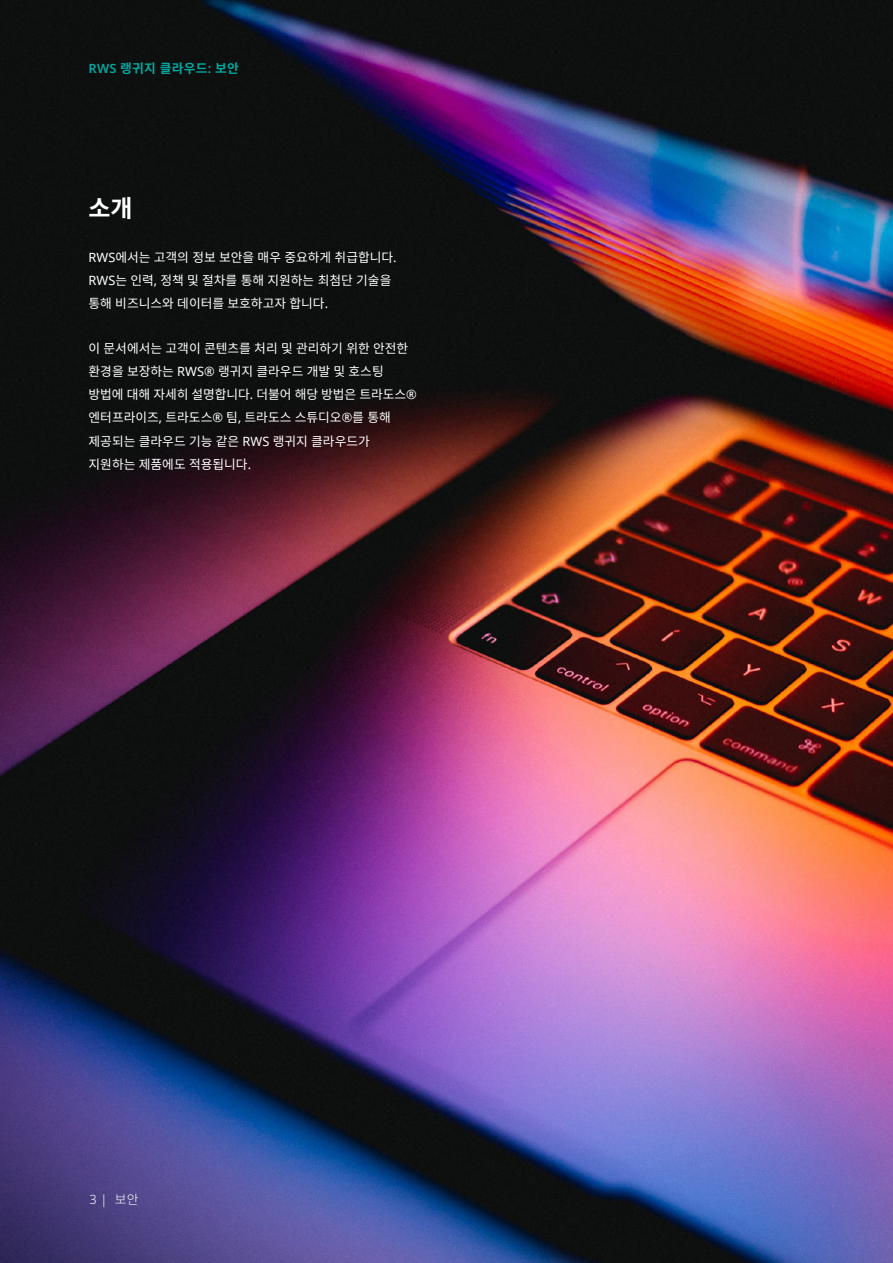
<style>
.page{position:relative;width:893px;height:1263px;background:#fff}
.page>*{position:absolute;margin:0;border:0;box-sizing:border-box;transform-origin:0 0}
.t1{font:700 24px "Noto Sans CJ Kkr";color:#fff}
.t2{font:12.75px/23.2px "Noto Sans CJ Kkr";color:#fff}
.t3{font:700 12.75px "Noto Sans CJ Kkr";letter-spacing:.02em;color:#00a89f}
.t4{font:300 12.75px "Noto Sans";color:#fff}
.s1{font-family:"Noto Sans";font-weight:600}
.s2{font-family:"Noto Sans"}
.s3{font-family:"Noto Sans CJ Kkr"}
</style>
<div class="page">
<img style="left:0;top:0;width:893px;height:1263px">
<p class="t3" style="left:89px;top:61px;width:152px"><span class="s1">RWS</span> 랭귀지 클라우드<span class="s1">:</span> 보안</p>
<h1 class="t1" style="left:89px;top:195px;width:46px">소개</h1>
<p class="t2" style="left:89px;top:245px;width:310px"><span class="s2">RWS</span>에서는 고객의 정보 보안을 매우 중요하게 취급합니다<span class="s2">.<br>RWS</span>는 인력<span class="s2">,</span> 정책 및 절차를 통해 지원하는 최첨단 기술을 통해 비즈니스와 데이터를 보호하고자 합니다<span class="s2">.</span></p>
<p class="t2" style="left:89px;top:337px;width:330px">이 문서에서는 고객이 콘텐츠를 처리 및 관리하기 위한 안전한 환경을 보장하는 <span class="s2">RWS®</span> 랭귀지 클라우드 개발 및 호스팅 방법에 대해 자세히 설명합니다<span class="s2">.</span> 더불어 해당 방법은 트라도스<span class="s2">® </span>엔터프라이즈<span class="s2">,</span> 트라도스<span class="s2">®</span> 팀<span class="s2">,</span> 트라도스 스튜디오<span class="s2">®</span>를 통해 제공되는 클라우드 기능 같은 <span class="s2">RWS</span> 랭귀지 클라우드가 지원하는 제품에도 적용됩니다<span class="s2">.</span></p>
<p class="t4" style="left:89px;top:1191px;width:51px">3 | <span class="s3">보안</span></p>
</div>
